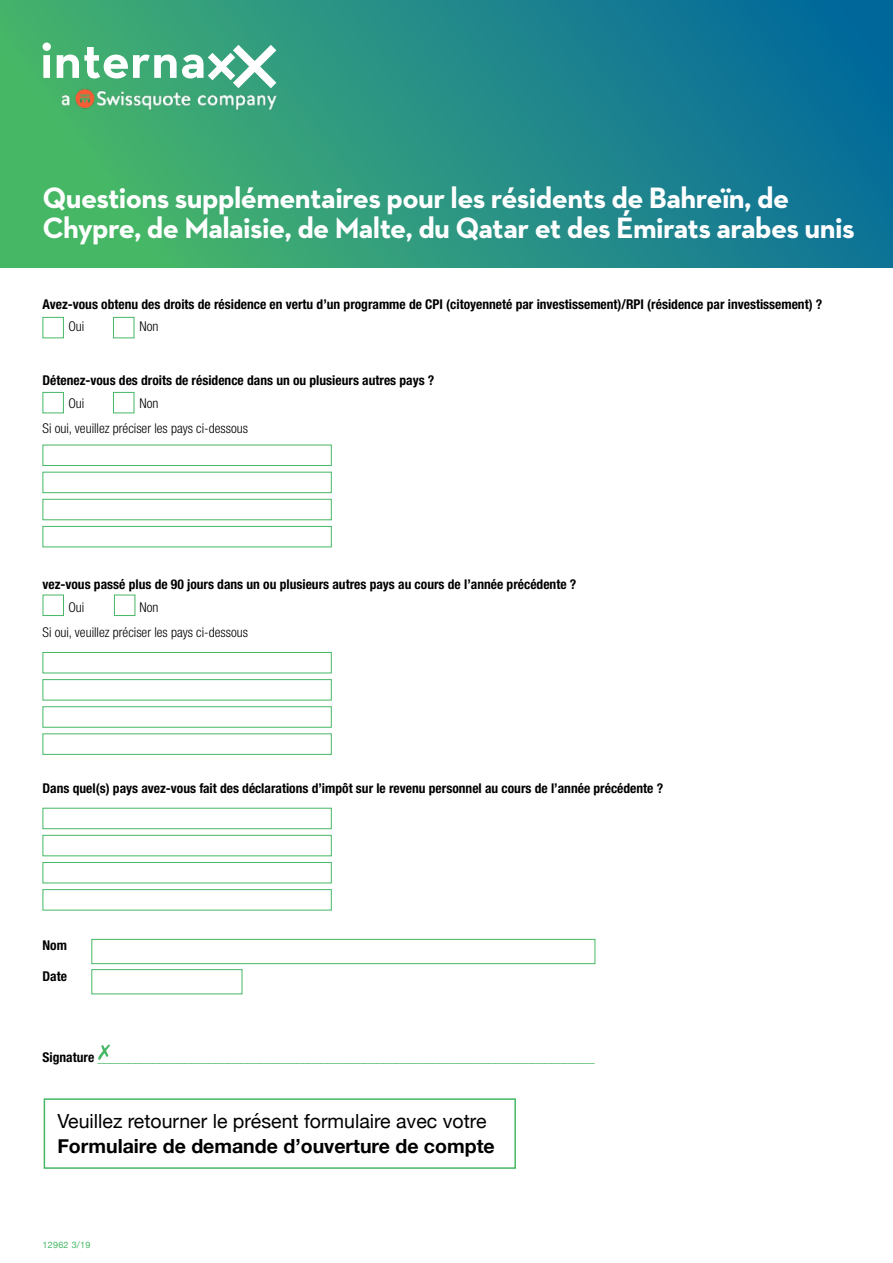
<style>
.page{position:relative;width:893px;height:1263px;background:#fff}
.page>*{position:absolute;margin:0;border:0;box-sizing:border-box;transform-origin:0 0}
.t1{font:700 30px/30px "Neutraface 2 Text";letter-spacing:-.02em;color:#fff}
.t2{font:19.5px "Helvetica Neue";color:#000}
.t3{font:700 19.5px "Helvetica Neue";color:#000}
.t4{font:700 condensed 13.5px "Helvetica Neue LT Std";color:#000}
.t5{font:300 condensed 13.5px/25.5px "Helvetica Neue LT Std";color:#000;text-align:center}
.t6{font:300 condensed 13.5px "Helvetica Neue LT Std";color:#46b865}
.t7{font:9px "Helvetica Neue";letter-spacing:.03em;color:#46b865}
.s1{font-weight:700;color:#000}
</style>
<div class="page">
<div style="left:0;top:0;width:893px;height:268px;background:linear-gradient(to right,#4cbb67,#066a9e)"></div>
<div style="left:43px;top:445px;width:289px;height:21px;border:1px solid #46b865"></div>
<div style="left:43px;top:652px;width:289px;height:21px;border:1px solid #46b865"></div>
<div style="left:43px;top:808px;width:289px;height:21px;border:1px solid #46b865"></div>
<div style="left:43px;top:472px;width:289px;height:21px;border:1px solid #46b865"></div>
<div style="left:43px;top:679px;width:289px;height:21px;border:1px solid #46b865"></div>
<div style="left:43px;top:835px;width:289px;height:21px;border:1px solid #46b865"></div>
<div style="left:43px;top:499px;width:289px;height:21px;border:1px solid #46b865"></div>
<div style="left:43px;top:706px;width:289px;height:22px;border:1px solid #46b865"></div>
<div style="left:43px;top:862px;width:289px;height:21px;border:1px solid #46b865"></div>
<div style="left:43px;top:526px;width:289px;height:21px;border:1px solid #46b865"></div>
<div style="left:43px;top:733px;width:289px;height:22px;border:1px solid #46b865"></div>
<div style="left:43px;top:889px;width:289px;height:21px;border:1px solid #46b865"></div>
<svg style="left:98px;top:1044px;width:12px;height:16px"></svg>
<div style="left:91px;top:939px;width:504px;height:25px;border:1px solid #46b865"></div>
<div style="left:91px;top:969px;width:151px;height:25px;border:1px solid #46b865"></div>
<div style="left:43px;top:317px;width:21px;height:21px;border:1px solid #46b865"></div>
<div style="left:113px;top:317px;width:21px;height:21px;border:1px solid #46b865"></div>
<div style="left:43px;top:392px;width:21px;height:21px;border:1px solid #46b865"></div>
<div style="left:113px;top:392px;width:21px;height:21px;border:1px solid #46b865"></div>
<div style="left:43px;top:595px;width:21px;height:21px;border:1px solid #46b865"></div>
<div style="left:114px;top:595px;width:21px;height:21px;border:1px solid #46b865"></div>
<div style="left:44px;top:1098px;width:472px;height:71px;border:2px solid #46b865"></div>
<svg style="left:43px;top:43px;width:233px;height:45px"></svg>
<img style="left:43px;top:88px;width:233px;height:25px">
<h1 class="t1" style="left:43px;top:183px;width:814px">Questions supplémentaires pour les résidents de Bahreïn, de<br>Chypre, de Malaisie, de Malte, du Qatar et des Émirats arabes unis</h1>
<p class="t4" style="left:43px;top:296px;width:781px">Avez-vous obtenu des droits de résidence en vertu d’un programme de CPI (citoyenneté par investissement)/RPI (résidence par investissement) ?</p>
<p class="t5" style="left:68px;top:314px;width:17px">Oui</p>
<p class="t5" style="left:140px;top:314px;width:20px">Non</p>
<p class="t4" style="left:43px;top:372px;width:393px">Détenez-vous des droits de résidence dans un ou plusieurs autres pays ?</p>
<p class="t5" style="left:68px;top:390px;width:17px">Oui</p>
<p class="t5" style="left:43px;top:390px;width:207px">Non<br>Si oui, veuillez préciser les pays ci-dessous</p>
<p class="t4" style="left:43px;top:576px;width:535px">vez-vous passé plus de 90 jours dans un ou plusieurs autres pays au cours de l’année précédente ?</p>
<p class="t5" style="left:68px;top:594px;width:17px">Oui</p>
<p class="t5" style="left:43px;top:594px;width:207px">Non<br>Si oui, veuillez préciser les pays ci-dessous</p>
<p class="t4" style="left:43px;top:780px;width:622px">Dans quel(s) pays avez-vous fait des déclarations d’impôt sur le revenu personnel au cours de l’année précédente ?</p>
<p class="t4" style="left:43px;top:937px;width:26px">Nom</p>
<p class="t4" style="left:43px;top:968px;width:26px">Date</p>
<p class="t6" style="left:43px;top:1049px;width:554px"><span class="s1">Signature</span> ________________________________________________________________________________</p>
<h2 class="t2" style="left:57px;top:1106px;width:431px">Veuillez retourner le présent formulaire avec votre</h2>
<h2 class="t3" style="left:57px;top:1131px;width:439px">Formulaire de demande d’ouverture de compte</h2>
<p class="t7" style="left:43px;top:1238px;width:49px">12962 3/19</p>
</div>
